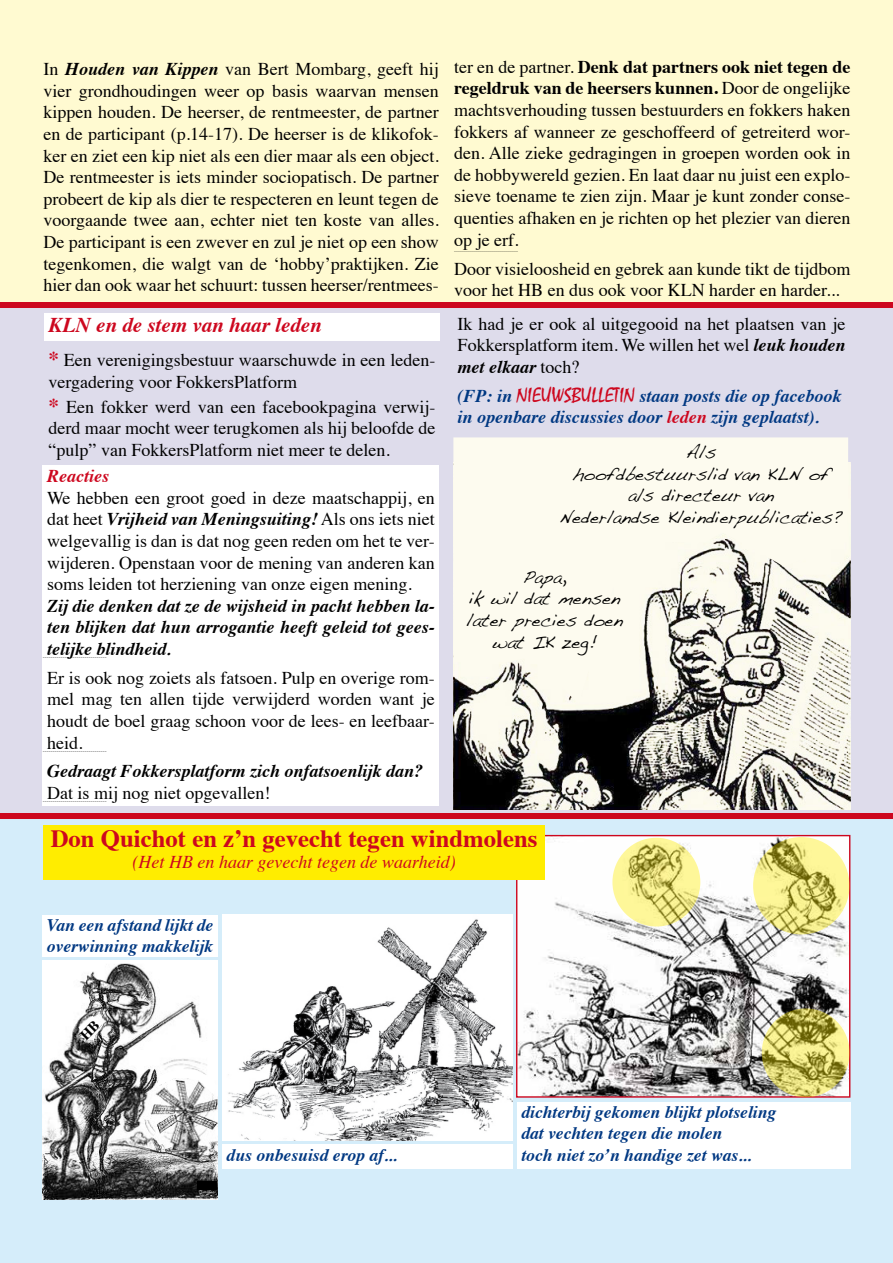
<style>
.page{position:relative;width:893px;height:1263px;background:#fff}
.page>*{position:absolute;margin:0;border:0;box-sizing:border-box;transform-origin:0 0}
.t1{font:700 24.75px "Times";color:#cd071e}
.t2{font:italic 700 21px "Times";color:#cd071e}
.t3{font:18px/21.6px "Times";color:#000;text-align:justify}
.t4{font:italic 700 18px/21.6px "Times";color:#000;text-align:justify}
.t5{font:18px/21.6px "Handwriting Dakota";color:#000;text-align:center}
.t6{font:italic 700 18px/21.6px "Times";color:#003882}
.t7{font:italic 18px "Times";color:#cd071e}
.t8{font:italic 700 18px "Times";color:#cd071e}
.t9{font:italic 700 17.55px/21px "Times";color:#003882}
.t10{font:6px "Times";color:#000}
.s1{font-weight:700;font-style:italic}
.s2{font-weight:700;font-size:21px;color:#cd071e}
.s3{font-weight:700}
.s4{font-family:"Mistral";font-weight:400;font-style:normal;font-size:21px;color:#cd071e}
.s5{color:#cd071e}
</style>
<div class="page">
<div style="left:0;top:0;width:893px;height:306px;background:#fffad1"></div>
<div style="left:0;top:308px;width:893px;height:509px;background:#dedceb"></div>
<div style="left:45px;top:313px;width:395px;height:28px;background:#fff"></div>
<div style="left:43px;top:466px;width:396px;height:340px;background:#fff"></div>
<div style="left:0;top:302px;width:893px;height:5px;background:#cd071e"></div>
<img style="left:453px;top:463px;width:397px;height:346px">
<svg style="left:453px;top:437px;width:395px;height:267px;background:#eae8dd"></svg>
<div style="left:0;top:819px;width:893px;height:444px;background:#d5edfa"></div>
<img style="left:222px;top:915px;width:291px;height:225px">
<img style="left:43px;top:960px;width:175px;height:239px">
<div style="left:222px;top:1144px;width:291px;height:25px;background:#fff"></div>
<div style="left:517px;top:1102px;width:333px;height:66px;background:#fff"></div>
<div style="left:197px;top:1181px;width:20px;height:9px;background:#000"></div>
<svg style="left:156px;top:1069px;width:61px;height:25px;background:#ececec"></svg>
<div style="left:0;top:814px;width:893px;height:5px;background:#cd071e"></div>
<img style="left:518px;top:837px;width:330px;height:259px">
<div style="left:516px;top:835px;width:334px;height:263px;border:1px solid #cd071e"></div>
<svg style="left:612px;top:838px;width:88px;height:88px;background:#e4dd7f"></svg>
<svg style="left:753px;top:837px;width:96px;height:97px;background:#ddd678"></svg>
<svg style="left:762px;top:1008px;width:88px;height:89px;background:#c3bb5e"></svg>
<div style="left:43px;top:915px;width:175px;height:41px;background:#fff"></div>
<div style="left:44px;top:825px;width:501px;height:54px;background:#ffed00"></div>
<svg style="left:78px;top:1016px;width:25px;height:24px"></svg>
<p class="t3" style="left:43px;top:57px;width:397px">In <span class="s1">Houden van Kippen</span> van Bert Mombarg, geeft hij vier grondhoudingen weer op basis waarvan mensen kippen houden. De heerser, de rentmeester, de partner en de participant (p.14-17). De heerser is de klikofok&shy;ker en ziet een kip niet als een dier maar als een object.<br>De rentmeester is iets minder sociopatisch. De partner probeert de kip als dier te respecteren en leunt tegen de voorgaande twee aan, echter niet ten koste van alles.<br>De participant is een zwever en zul je niet op een show tegenkomen, die walgt van de ‘hobby’praktijken. Zie hier dan ook waar het schuurt: tussen heerser/rentmees-</p>
<p class="t2" style="left:49px;top:305px;width:274px">KLN en de stem van haar leden</p>
<p class="t3" style="left:49px;top:348px;width:388px"><span class="s2">*</span> Een verenigingsbestuur waarschuwde in een leden&shy;vergadering voor FokkersPlatform</p>
<p class="t3" style="left:49px;top:394px;width:388px"><span class="s2">*</span> Een fokker werd van een facebookpagina verwij&shy;derd maar mocht weer terugkomen als hij beloofde de “pulp” van FokkersPlatform niet meer te delen.</p>
<p class="t8" style="left:47px;top:459px;width:63px">Reacties</p>
<p class="t3" style="left:47px;top:485px;width:389px">We hebben een groot goed in deze maatschappij, en dat heet <span class="s1">Vrijheid van Meningsuiting!</span> Als ons iets niet welgevallig is dan is dat nog geen reden om het te ver&shy;wijderen. Openstaan voor de mening van anderen kan soms leiden tot herziening van onze eigen mening.</p>
<p class="t4" style="left:47px;top:593px;width:389px">Zij die denken dat ze de wijsheid in pacht hebben la&shy;ten blijken dat hun arrogantie heeft geleid tot gees&shy;telijke blindheid.</p>
<p class="t10" style="left:43px;top:652px;width:65px">--------------------------------</p>
<p class="t3" style="left:47px;top:665px;width:389px">Er is ook nog zoiets als fatsoen. Pulp en overige rom&shy;mel mag ten allen tijde verwijderd worden want je houdt de boel graag schoon voor de lees- en leefbaar&shy;heid.</p>
<p class="t10" style="left:43px;top:745px;width:65px">--------------------------------</p>
<p class="t4" style="left:47px;top:759px;width:378px">Gedraagt Fokkersplatform zich onfatsoenlijk dan?</p>
<p class="t3" style="left:47px;top:781px;width:225px">Dat is mij nog niet opgevallen!</p>
<p class="t10" style="left:43px;top:796px;width:65px">--------------------------------</p>
<p class="t3" style="left:454px;top:54px;width:398px">ter en de partner. <span class="s3">Denk dat partners ook niet tegen de regeldruk van de heersers kunnen.</span> Door de ongelijke machtsverhouding tussen bestuurders en fokkers haken fokkers af wanneer ze geschoffeerd of getreiterd wor&shy;den. Alle zieke gedragingen in groepen worden ook in de hobbywereld gezien. En laat daar nu juist een explo&shy;sieve toename te zien zijn. Maar je kunt zonder conse&shy;quenties afhaken en je richten op het plezier van dieren op je erf.</p>
<p class="t10" style="left:454px;top:245px;width:65px">--------------------------------</p>
<p class="t3" style="left:454px;top:256px;width:398px">Door visieloosheid en gebrek aan kunde tikt de tijdbom voor het HB en dus ook voor KLN harder en harder...</p>
<p class="t3" style="left:458px;top:311px;width:389px">Ik had je er ook al uitgegooid na het plaatsen van je Fokkersplatform item. We willen het wel <span class="s1">leuk houden met elkaar</span> toch?</p>
<p class="t6" style="left:458px;top:383px;width:385px">(FP: in <span class="s4">NIEUWSBULLETIN</span> staan posts die op facebook in openbare discussies door <span class="s5">leden</span> zijn geplaatst).</p>
<p class="t5" style="left:559px;top:441px;width:285px">Als<br>hoofdbestuurslid van KLN of als directeur van<br>Nederlandse Kleindierpublicaties?</p>
<p class="t5" style="left:466px;top:566px;width:158px">Papa,<br>ik wil dat mensen later precies doen wat IK zeg!</p>
<h1 class="t1" style="left:51px;top:814px;width:488px">Don Quichot en z’n gevecht tegen windmolens</h1>
<p class="t7" style="left:133px;top:846px;width:325px">(Het HB en haar gevecht tegen de waarheid)</p>
<p class="t9" style="left:47px;top:913px;width:168px">Van een afstand lijkt de overwinning makkelijk</p>
<p class="t9" style="left:227px;top:1142px;width:172px">dus onbesuisd erop af...</p>
<p class="t9" style="left:521px;top:1100px;width:257px">dichterbij gekomen blijkt plotseling dat vechten tegen die molen<br>toch niet zo’n handige zet was...</p>
</div>
